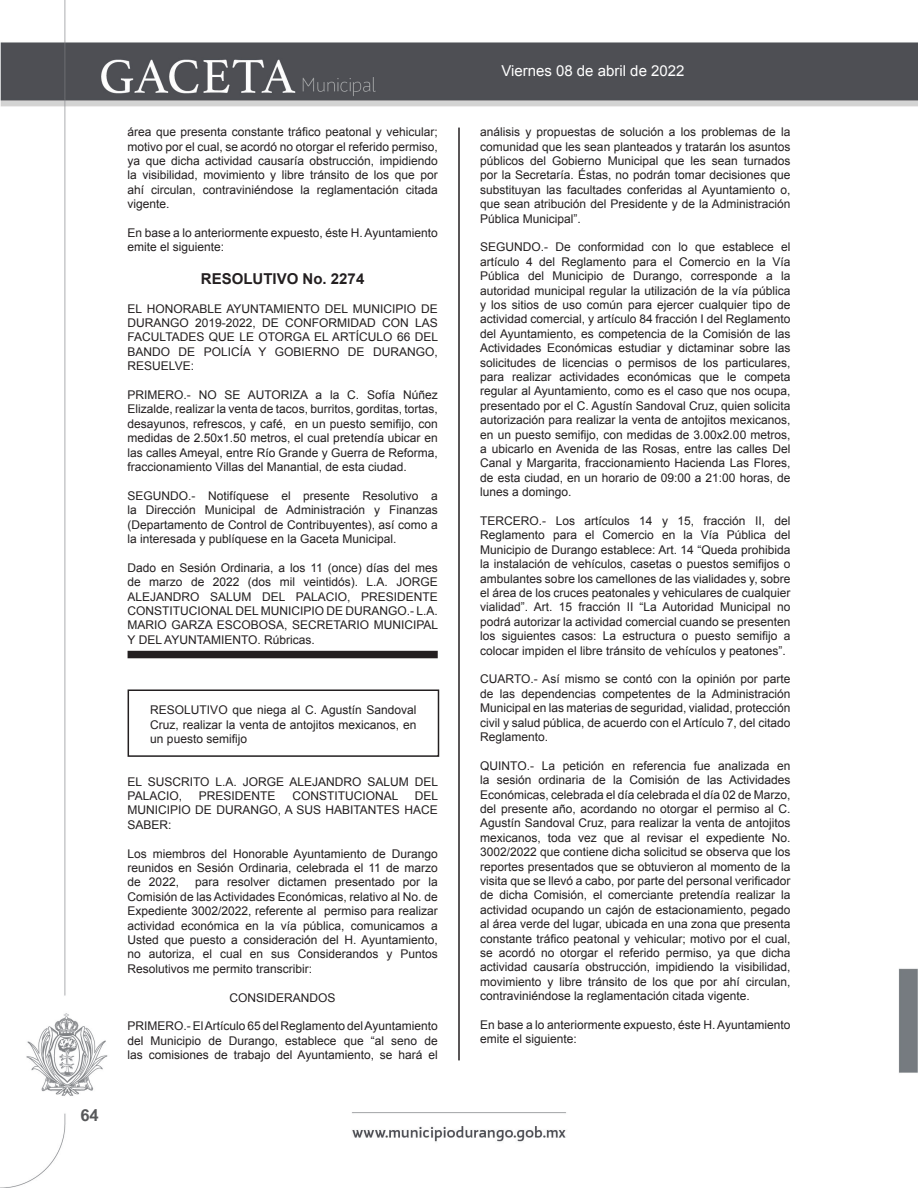
<style>
.page{position:relative;width:918px;height:1188px;background:#fff}
.page>*{position:absolute;margin:0;border:0;box-sizing:border-box;transform-origin:0 0}
.t1{font:700 16.5px "Arial";color:#57585a}
.t2{font:15px "Arial";color:#fff}
.t3{font:700 15px "Arial";color:#231f20}
.t4{font:12px/14.4px "Arial";color:#231f20;text-align:justify}
</style>
<div class="page">
<img style="left:0;top:0;width:918px;height:1188px">
<div style="left:128px;top:651px;width:310px;height:7px;background:#231f20"></div>
<div style="left:128px;top:689px;width:311px;height:68px;border:2px solid #231f20"></div>
<hr style="left:458px;top:128px;width:2px;height:932px;background:#231f20">
<h1 class="t1" style="left:80px;top:1105px;width:20px">64</h1>
<p class="t4" style="left:128px;top:125px;width:312px">área que presenta constante tráfico peatonal y vehicular; motivo por el cual, se acordó no otorgar el referido permiso, ya que dicha actividad causaría obstrucción, impidiendo la visibilidad, movimiento y libre tránsito de los que por ahí circulan, contraviniéndose la reglamentación citada vigente.</p>
<p class="t4" style="left:128px;top:226px;width:312px">En base a lo anteriormente expuesto, éste H. Ayuntamiento emite el siguiente:</p>
<p class="t3" style="left:201px;top:269px;width:165px">RESOLUTIVO No. 2274</p>
<p class="t4" style="left:128px;top:301px;width:312px">EL HONORABLE AYUNTAMIENTO DEL MUNICIPIO DE DURANGO 2019-2022, DE CONFORMIDAD CON LAS FACULTADES QUE LE OTORGA EL ARTÍCULO 66 DEL BANDO DE POLICÍA Y GOBIERNO DE DURANGO, RESUELVE:</p>
<p class="t4" style="left:128px;top:388px;width:312px">PRIMERO.- NO SE AUTORIZA a la C. Sofía Núñez Elizalde, realizar la venta de tacos, burritos, gorditas, tortas, desayunos, refrescos, y café, en un puesto semifijo, con medidas de 2.50x1.50 metros, el cual pretendía ubicar en las calles Ameyal, entre Río Grande y Guerra de Reforma, fraccionamiento Villas del Manantial, de esta ciudad.</p>
<p class="t4" style="left:128px;top:489px;width:312px">SEGUNDO.- Notifíquese el presente Resolutivo a la Dirección Municipal de Administración y Finanzas (Departamento de Control de Contribuyentes), así como a la interesada y publíquese en la Gaceta Municipal.</p>
<p class="t4" style="left:128px;top:561px;width:312px">Dado en Sesión Ordinaria, a los 11 (once) días del mes de marzo de 2022 (dos mil veintidós). L.A. JORGE ALEJANDRO SALUM DEL PALACIO, PRESIDENTE CONSTITUCIONAL DEL MUNICIPIO DE DURANGO.- L.A.<br>MARIO GARZA ESCOBOSA, SECRETARIO MUNICIPAL Y DEL AYUNTAMIENTO. Rúbricas.</p>
<p class="t4" style="left:150px;top:703px;width:268px">RESOLUTIVO que niega al C. Agustín Sandoval Cruz, realizar la venta de antojitos mexicanos, en un puesto semifijo</p>
<p class="t4" style="left:128px;top:774px;width:312px">EL SUSCRITO L.A. JORGE ALEJANDRO SALUM DEL<br>PALACIO,</p>
<p class="t4" style="left:199px;top:789px;width:78px">PRESIDENTE</p>
<p class="t4" style="left:292px;top:789px;width:108px">CONSTITUCIONAL</p>
<p class="t4" style="left:128px;top:789px;width:312px;text-indent:287px">DEL MUNICIPIO DE DURANGO, A SUS HABITANTES HACE SABER:</p>
<p class="t4" style="left:128px;top:846px;width:312px">Los miembros del Honorable Ayuntamiento de Durango reunidos en Sesión Ordinaria, celebrada el 11 de marzo de 2022,</p>
<p class="t4" style="left:128px;top:875px;width:312px;text-indent:68px">para resolver dictamen presentado por la Comisión de las Actividades Económicas, relativo al No. de Expediente 3002/2022, referente al permiso para realizar actividad económica en la vía pública, comunicamos a Usted que puesto a consideración del H. Ayuntamiento, no autoriza, el cual en sus Considerandos y Puntos Resolutivos me permito transcribir:</p>
<p class="t4" style="left:230px;top:990px;width:108px">CONSIDERANDOS</p>
<p class="t4" style="left:128px;top:1019px;width:312px">PRIMERO.- El Artículo 65 del Reglamento del Ayuntamiento del Municipio de Durango, establece que “al seno de las comisiones de trabajo del Ayuntamiento, se hará el</p>
<p class="t2" style="left:501px;top:61px;width:185px">Viernes 08 de abril de 2022</p>
<p class="t4" style="left:480px;top:125px;width:312px">análisis y propuestas de solución a los problemas de la comunidad que les sean planteados y tratarán los asuntos públicos del Gobierno Municipal que les sean turnados por la Secretaría. Éstas, no podrán tomar decisiones que substituyan las facultades conferidas al Ayuntamiento o, que sean atribución del Presidente y de la Administración Pública Municipal”.</p>
<p class="t4" style="left:480px;top:240px;width:312px">SEGUNDO.- De conformidad con lo que establece el artículo 4 del Reglamento para el Comercio en la Vía Pública del Municipio de Durango, corresponde a la autoridad municipal regular la utilización de la vía pública y los sitios de uso común para ejercer cualquier tipo de actividad comercial, y artículo 84 fracción I del Reglamento del Ayuntamiento, es competencia de la Comisión de las Actividades Económicas estudiar y dictaminar sobre las solicitudes de licencias o permisos de los particulares, para realizar actividades económicas que le competa regular al Ayuntamiento, como es el caso que nos ocupa, presentado por el C. Agustín Sandoval Cruz, quien solicita autorización para realizar la venta de antojitos mexicanos, en un puesto semifijo, con medidas de 3.00x2.00 metros, a ubicarlo en Avenida de las Rosas, entre las calles Del Canal y Margarita, fraccionamiento Hacienda Las Flores, de esta ciudad, en un horario de 09:00 a 21:00 horas, de lunes a domingo.</p>
<p class="t4" style="left:480px;top:514px;width:312px">TERCERO.- Los artículos 14 y 15, fracción II, del Reglamento para el Comercio en la Vía Pública del Municipio de Durango establece: Art. 14 “Queda prohibida la instalación de vehículos, casetas o puestos semifijos o ambulantes sobre los camellones de las vialidades y, sobre el área de los cruces peatonales y vehiculares de cualquier vialidad”. Art. 15 fracción II “La Autoridad Municipal no podrá autorizar la actividad comercial cuando se presenten los siguientes casos: La estructura o puesto semifijo a colocar impiden el libre tránsito de vehículos y peatones”.</p>
<p class="t4" style="left:480px;top:672px;width:312px">CUARTO.- Así mismo se contó con la opinión por parte de las dependencias competentes de la Administración Municipal en las materias de seguridad, vialidad, protección civil y salud pública, de acuerdo con el Artículo 7, del citado Reglamento.</p>
<p class="t4" style="left:480px;top:759px;width:312px">QUINTO.- La petición en referencia fue analizada en la sesión ordinaria de la Comisión de las Actividades Económicas, celebrada el día celebrada el día 02 de Marzo, del presente año, acordando no otorgar el permiso al C.<br>Agustín Sandoval Cruz, para realizar la venta de antojitos mexicanos, toda vez que al revisar el expediente No.<br>3002/2022 que contiene dicha solicitud se observa que los reportes presentados que se obtuvieron al momento de la visita que se llevó a cabo, por parte del personal verificador de dicha Comisión, el comerciante pretendía realizar la actividad ocupando un cajón de estacionamiento, pegado al área verde del lugar, ubicada en una zona que presenta constante tráfico peatonal y vehicular; motivo por el cual, se acordó no otorgar el referido permiso, ya que dicha actividad causaría obstrucción, impidiendo la visibilidad, movimiento y libre tránsito de los que por ahí circulan, contraviniéndose la reglamentación citada vigente.</p>
<p class="t4" style="left:480px;top:1018px;width:312px">En base a lo anteriormente expuesto, éste H. Ayuntamiento emite el siguiente:</p>
</div>
